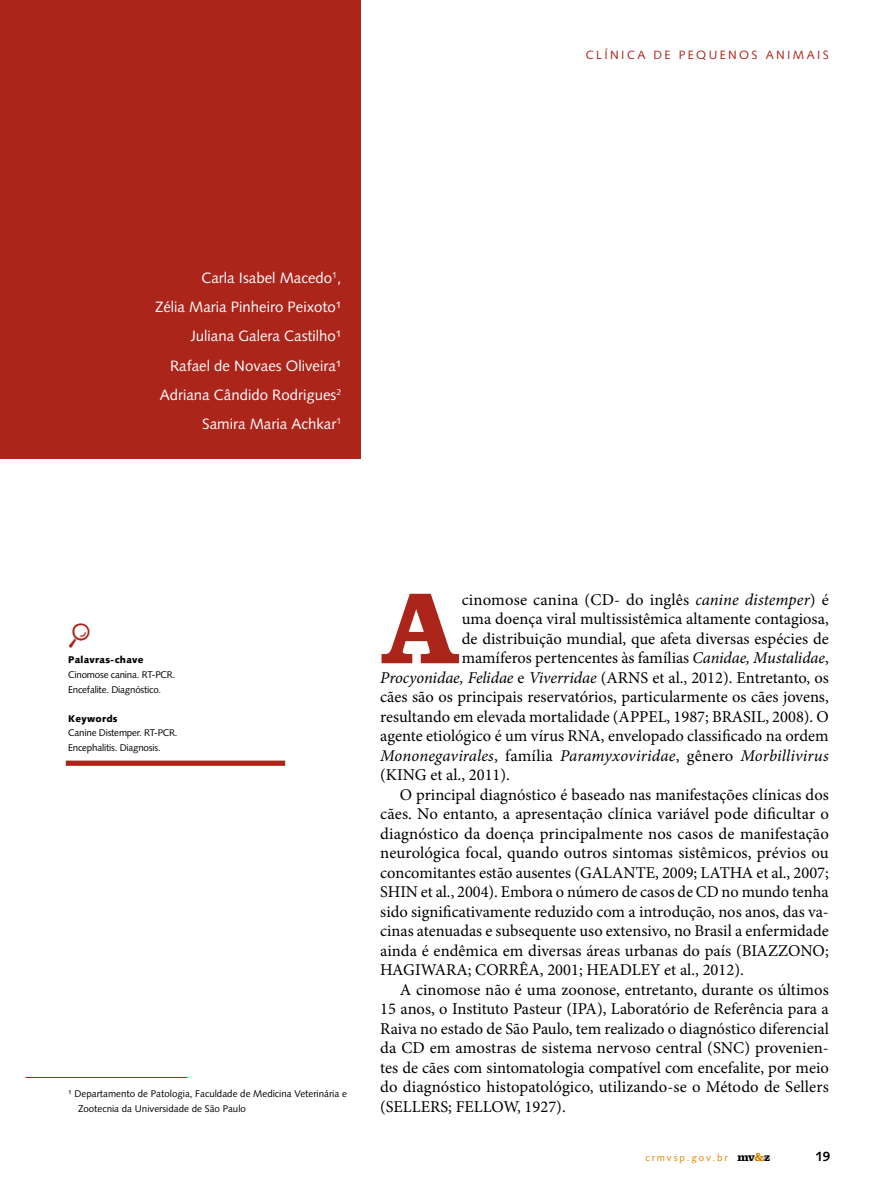
<style>
.page{position:relative;width:893px;height:1191px;background:#fff}
.page>*{position:absolute;margin:0;border:0;box-sizing:border-box;transform-origin:0 0}
.t1{font:700 104.7px "Clarendon LT Std";color:#ac251b}
.t2{font:16.5px "Minion Pro";color:#000}
.t3{font:italic 16.5px "Minion Pro";letter-spacing:.005em;color:#000}
.t4{font:15px/29.2px "Syntax LT Std";color:#fff;text-align:right}
.t5{font:700 13.5px "Syntax LT Std";color:#000}
.t6{font:12px "Syntax LT Std";letter-spacing:.2em;color:#ac251b}
.t7{font:9.75px/14.7px "Syntax LT Std";letter-spacing:-.02em;color:#000}
.t8{font:9.75px/14.7px "Syntax LT Std";color:#000}
.t9{font:900 9.75px "Syntax LT Std";letter-spacing:.025em;color:#000}
.t10{font:9.75px "Syntax LT Std";letter-spacing:.2em;color:#e58100}
.s1{font-style:italic}
.s2{font-style:normal}
.s3{font-family:"Clarendon LT Std";font-weight:700;font-size:12px;color:#000}
.s4{font-family:"Clarendon LT Std";font-weight:700;font-size:12px;color:#cc8400}
</style>
<div class="page">
<div style="left:0;top:0;width:361px;height:458px;background:#ac251b"></div>
<div style="left:66px;top:760px;width:219px;height:6px;background:#ac251b"></div>
<hr style="left:26px;top:1077px;width:162px;height:1px;background:#ac251b">
<p class="t6" style="left:586px;top:47px;width:245px">CLÍNICA DE PEQUENOS ANIMAIS</p>
<p class="t4" style="left:155px;top:263px;width:188px">Carla Isabel Macedo<sup>1</sup>,<br>Zélia Maria Pinheiro Peixoto¹<br>Juliana Galera Castilho¹<br>Rafael de Novaes Oliveira¹<br>Adriana Cândido Rodrigues<sup>2<br></sup>Samira Maria Achkar<sup>1</sup></p>
<p class="t9" style="left:68px;top:654px;width:77px">Palavras-chave</p>
<p class="t7" style="left:68px;top:667px;width:109px">Cinomose canina. RT-PCR.<br>Encefalite. Diagnóstico.</p>
<p class="t9" style="left:68px;top:712px;width:51px">Keywords</p>
<p class="t7" style="left:68px;top:725px;width:111px">Canine Distemper. RT-PCR.<br>Encephalitis. Diagnosis.</p>
<p class="t8" style="left:78px;top:1086px;width:270px;text-indent:-10px">¹ Departamento de Patologia, Faculdade de Medicina Veterinária e<br>Zootecnia da Universidade de São Paulo</p>
<h1 class="t1" style="left:380px;top:565px;width:83px">A</h1>
<p class="t2" style="left:462px;top:588px;width:369px">cinomose canina (CD- do inglês <span class="s1">canine distemper</span>) é</p>
<p class="t2" style="left:462px;top:608px;width:369px">uma doença viral multissistêmica altamente contagiosa,</p>
<p class="t2" style="left:462px;top:627px;width:369px">de distribuição mundial, que afeta diversas espécies de</p>
<p class="t2" style="left:462px;top:647px;width:369px">mamíferos pertencentes às famílias <span class="s1">Canidae, Mustalidae</span>,</p>
<p class="t2" style="left:380px;top:666px;width:450px"><span class="s1">Procyonidae, Felidae</span> e <span class="s1">Viverridae</span> (ARNS et al., 2012). Entretanto, os</p>
<p class="t2" style="left:380px;top:686px;width:450px">cães são os principais reservatórios, particularmente os cães jovens,</p>
<p class="t2" style="left:380px;top:705px;width:450px">resultando em elevada mortalidade (APPEL, 1987; BRASIL, 2008). O</p>
<p class="t2" style="left:380px;top:725px;width:450px">agente etiológico é um vírus RNA, envelopado classificado na ordem</p>
<p class="t3" style="left:380px;top:744px;width:450px">Mononegavirales<span class="s2">, família</span> Paramyxoviridae<span class="s2">, gênero</span> Morbillivirus</p>
<p class="t2" style="left:380px;top:764px;width:131px">(KING et al., 2011).</p>
<p class="t2" style="left:400px;top:783px;width:430px">O principal diagnóstico é baseado nas manifestações clínicas dos</p>
<p class="t2" style="left:380px;top:803px;width:450px">cães. No entanto, a apresentação clínica variável pode dificultar o</p>
<p class="t2" style="left:380px;top:822px;width:450px">diagnóstico da doença principalmente nos casos de manifestação</p>
<p class="t2" style="left:380px;top:842px;width:450px">neurológica focal, quando outros sintomas sistêmicos, prévios ou</p>
<p class="t2" style="left:380px;top:861px;width:450px">concomitantes estão ausentes (GALANTE, 2009; LATHA et al., 2007;</p>
<p class="t2" style="left:380px;top:881px;width:450px">SHIN et al., 2004). Embora o número de casos de CD no mundo tenha</p>
<p class="t2" style="left:380px;top:900px;width:450px">sido significativamente reduzido com a introdução, nos anos, das va-</p>
<p class="t2" style="left:380px;top:920px;width:450px">cinas atenuadas e subsequente uso extensivo, no Brasil a enfermidade</p>
<p class="t2" style="left:380px;top:939px;width:450px">ainda é endêmica em diversas áreas urbanas do país (BIAZZONO;</p>
<p class="t2" style="left:380px;top:959px;width:365px">HAGIWARA; CORRÊA, 2001; HEADLEY et al., 2012).</p>
<p class="t2" style="left:400px;top:978px;width:430px">A cinomose não é uma zoonose, entretanto, durante os últimos</p>
<p class="t2" style="left:380px;top:998px;width:450px">15 anos, o Instituto Pasteur (IPA), Laboratório de Referência para a</p>
<p class="t2" style="left:380px;top:1017px;width:450px">Raiva no estado de São Paulo, tem realizado o diagnóstico diferencial</p>
<p class="t2" style="left:380px;top:1037px;width:450px">da CD em amostras de sistema nervoso central (SNC) provenien-</p>
<p class="t2" style="left:380px;top:1056px;width:450px">tes de cães com sintomatologia compatível com encefalite, por meio</p>
<p class="t2" style="left:380px;top:1076px;width:450px">do diagnóstico histopatológico, utilizando-se o Método de Sellers</p>
<p class="t2" style="left:380px;top:1095px;width:187px">(SELLERS; FELLOW, 1927).</p>
<p class="t10" style="left:645px;top:1151px;width:126px">crmvsp.gov.br <span class="s3">mv</span><span class="s4">&amp;</span><span class="s3">z</span></p>
<p class="t5" style="left:815px;top:1148px;width:16px">19</p>
</div>
